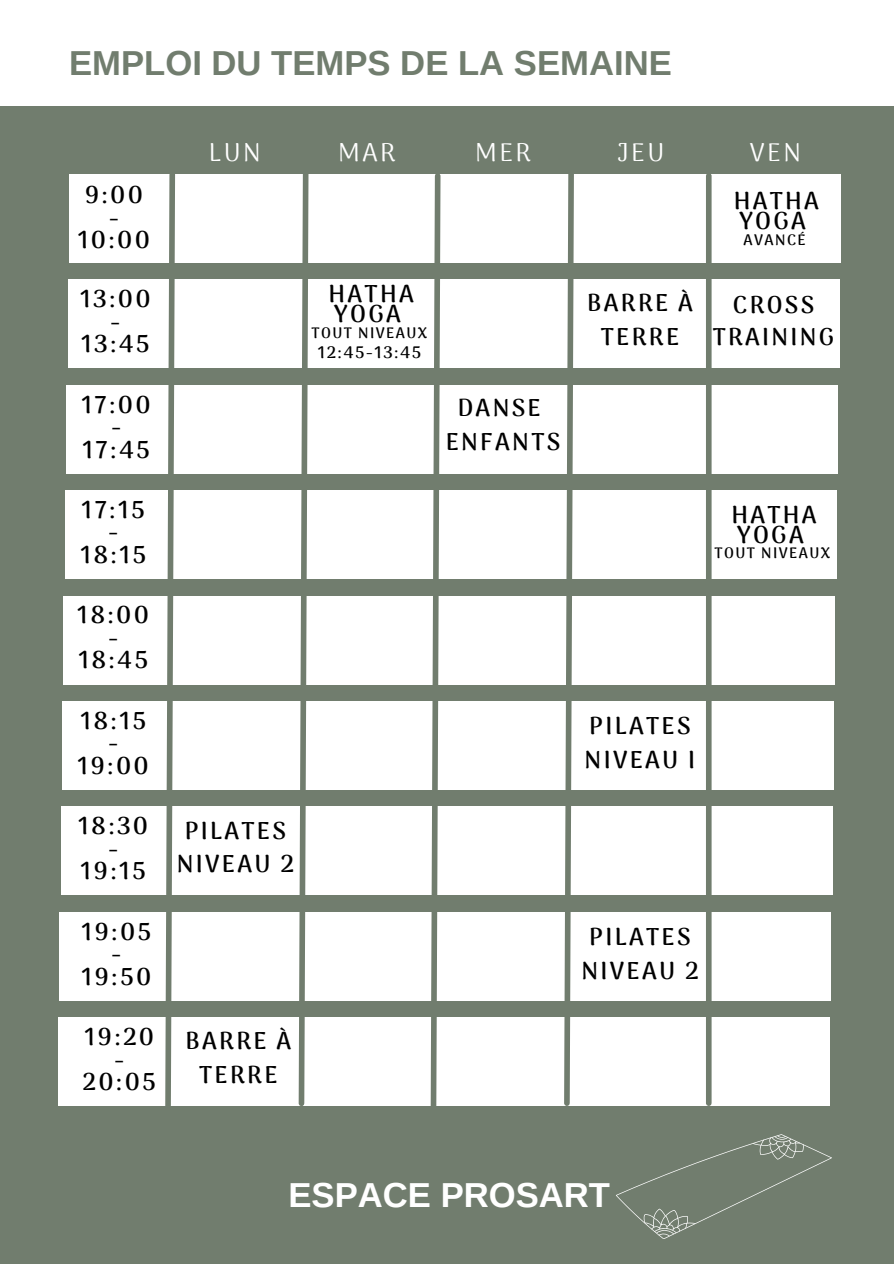
<style>
.page{position:relative;width:894px;height:1264px;background:#fff}
.page>*{position:absolute;margin:0;border:0;box-sizing:border-box;transform-origin:0 0}
.t1{font:700 34.65px "Arimo";color:#717d6e}
.t2{font:700 34.65px "Arimo";color:#fff}
.t3{font:25.65px "Arima Madurai";letter-spacing:.095em;color:#fff}
.t4{font:700 24.15px/22.5px "Arima Madurai";letter-spacing:.095em;color:#000;text-align:center}
.t5{font:700 24px/32.7px "Arima Madurai";letter-spacing:.095em;color:#000;text-align:center}
.t6{font:700 16.5px "Arima Madurai";letter-spacing:.095em;color:#000}
.t7{font:700 15px "Arima Madurai";letter-spacing:.095em;color:#000}
</style>
<div class="page">
<div style="left:0;top:0;width:893px;height:1263px;background:#717d6e"></div>
<div style="left:0;top:0;width:893px;height:105px;background:#fff"></div>
<div style="left:69px;top:174px;width:771px;height:89px;background:#fff"></div>
<div style="left:68px;top:279px;width:771px;height:89px;background:#fff"></div>
<div style="left:66px;top:385px;width:771px;height:88px;background:#fff"></div>
<div style="left:65px;top:490px;width:771px;height:89px;background:#fff"></div>
<div style="left:63px;top:596px;width:771px;height:88px;background:#fff"></div>
<div style="left:62px;top:701px;width:771px;height:88px;background:#fff"></div>
<div style="left:61px;top:806px;width:771px;height:89px;background:#fff"></div>
<div style="left:59px;top:912px;width:771px;height:88px;background:#fff"></div>
<div style="left:58px;top:1017px;width:771px;height:88px;background:#fff"></div>
<svg style="left:561px;top:174px;width:15px;height:932px"></svg>
<div style="left:705px;top:176px;width:6px;height:927px;background:#717d6e"></div>
<svg style="left:427px;top:174px;width:16px;height:932px"></svg>
<svg style="left:296px;top:174px;width:15px;height:932px"></svg>
<svg style="left:162px;top:174px;width:16px;height:932px"></svg>
<svg style="left:616px;top:1134px;width:215px;height:104px"></svg>
<h3 class="t1" style="left:69px;top:44px;width:604px">EMPLOI DU TEMPS DE LA SEMAINE</h3>
<p class="t4" style="left:78px;top:183px;width:74px">9:00 -<br>10:00</p>
<h3 class="t4" style="left:80px;top:288px;width:72px">13:00 -<br>13:45</h3>
<p class="t4" style="left:81px;top:393px;width:71px">17:00 -<br>17:45</p>
<h3 class="t4" style="left:80px;top:498px;width:67px">17:15 -<br>18:15</h3>
<p class="t4" style="left:77px;top:604px;width:73px">18:00 -<br>18:45</p>
<h2 class="t4" style="left:77px;top:709px;width:73px">18:15 -<br>19:00</h2>
<h2 class="t4" style="left:78px;top:814px;width:71px">18:30 -<br>19:15</h2>
<h2 class="t4" style="left:81px;top:920px;width:71px">19:05 -<br>19:50</h2>
<h2 class="t4" style="left:83px;top:1025px;width:75px">19:20 -<br>20:05</h2>
<h2 class="t3" style="left:209px;top:137px;width:53px">LUN</h2>
<h2 class="t3" style="left:338px;top:137px;width:59px">MAR</h2>
<p class="t3" style="left:475px;top:137px;width:57px">MER</p>
<h2 class="t3" style="left:616px;top:137px;width:49px">JEU</h2>
<h2 class="t3" style="left:749px;top:137px;width:53px">VEN</h2>
<h2 class="t4" style="left:328px;top:284px;width:87px;line-height:20.2px;text-align:left">HATHA<br>YOGA</h2>
<h2 class="t6" style="left:318px;top:342px;width:105px">12:45-13:45</h2>
<h2 class="t7" style="left:311px;top:324px;width:117px">TOUT NIVEAUX</h2>
<h3 class="t4" style="left:445px;top:391px;width:116px;line-height:33.8px">DANSE<br>ENFANTS</h3>
<h2 class="t4" style="left:587px;top:286px;width:107px;line-height:33.8px">BARRE À<br>TERRE</h2>
<h2 class="t4" style="left:733px;top:190px;width:87px;line-height:20.2px;text-align:left">HATHA<br>YOGA</h2>
<h2 class="t7" style="left:743px;top:231px;width:64px">AVANCÉ</h2>
<h2 class="t5" style="left:712px;top:288px;width:123px">CROSS<br>TRAINING</h2>
<h2 class="t4" style="left:731px;top:504px;width:87px;line-height:20.2px;text-align:left">HATHA<br>YOGA</h2>
<p class="t7" style="left:714px;top:544px;width:117px">TOUT NIVEAUX</p>
<h3 class="t4" style="left:177px;top:813px;width:118px;line-height:33.8px">PILATES<br>NIVEAU 2</h3>
<h1 class="t4" style="left:185px;top:1024px;width:107px;line-height:33.8px">BARRE À<br>TERRE</h1>
<h2 class="t4" style="left:584px;top:709px;width:112px;line-height:33.8px;text-align:left">PILATES<br>NIVEAU I</h2>
<h2 class="t4" style="left:581px;top:920px;width:118px;line-height:33.8px">PILATES<br>NIVEAU 2</h2>
<h2 class="t2" style="left:288px;top:1175px;width:323px">ESPACE PROSART</h2>
</div>
